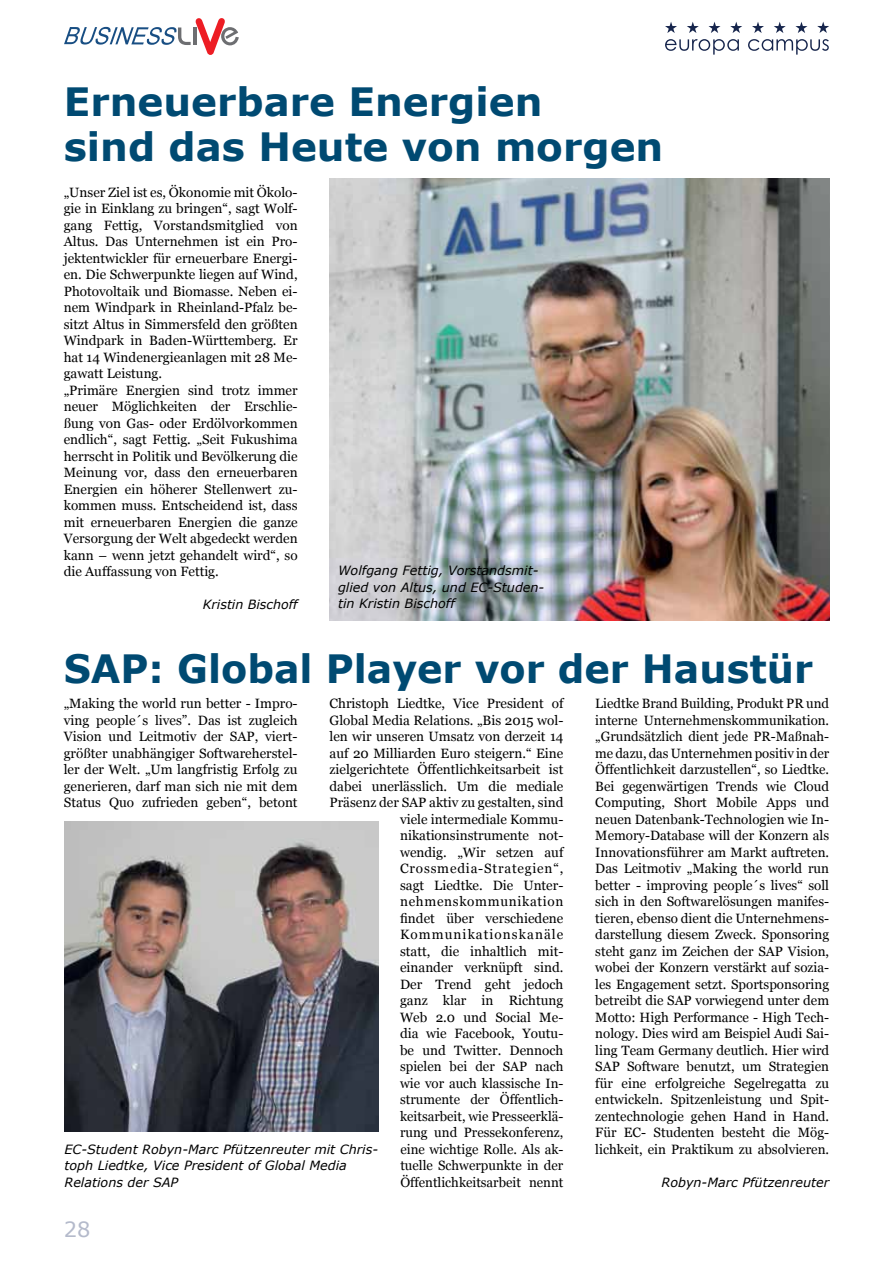
<style>
.page{position:relative;width:893px;height:1263px;background:#fff}
.page>*{position:absolute;margin:0;border:0;box-sizing:border-box;transform-origin:0 0}
.t1{font:700 39px/45px "Verdana";color:#004a72}
.t2{font:21px "Verdana";color:#b4bacb}
.t3{font:13.5px/16.5px "Georgia";color:#000;text-align:justify}
.t4{font:italic 12.75px/16.5px "Verdana";color:#000}
</style>
<div class="page">
<svg style="left:665px;top:39px;width:74px;height:16px"></svg>
<svg style="left:748px;top:39px;width:81px;height:16px"></svg>
<svg style="left:687px;top:22px;width:12px;height:11px"></svg>
<svg style="left:708px;top:22px;width:12px;height:11px"></svg>
<svg style="left:730px;top:22px;width:12px;height:11px"></svg>
<svg style="left:752px;top:22px;width:12px;height:11px"></svg>
<svg style="left:774px;top:22px;width:12px;height:11px"></svg>
<svg style="left:795px;top:22px;width:12px;height:11px"></svg>
<svg style="left:817px;top:22px;width:12px;height:11px"></svg>
<svg style="left:665px;top:22px;width:12px;height:11px"></svg>
<img style="left:64px;top:822px;width:315px;height:309px">
<svg style="left:64px;top:18px;width:175px;height:37px"></svg>
<img style="left:330px;top:179px;width:499px;height:441px">
<h1 class="t1" style="left:64px;top:79px;width:601px">Erneuerbare Energien<br>sind das Heute von morgen</h1>
<p class="t3" style="left:64px;top:184px;width:235px;text-align:left">„Unser Ziel ist es, Ökonomie mit Ökolo&shy;gie in Einklang zu bringen“, sagt Wolf&shy;gang Fettig, Vorstandsmitglied von Altus. Das Unternehmen ist ein Pro&shy;jektentwickler für erneuerbare Energi&shy;en. Die Schwerpunkte liegen auf Wind, Photovoltaik und Biomasse. Neben ei&shy;nem Windpark in Rheinland-Pfalz be&shy;sitzt Altus in Simmersfeld den größten Windpark in Baden-Württemberg. Er hat 14 Windenergieanlagen mit 28 Me&shy;gawatt Leistung.<br>„Primäre Energien sind trotz immer neuer Möglichkeiten der Erschlie&shy;ßung von Gas- oder Erdölvorkommen endlich“, sagt Fettig. „Seit Fukushima herrscht in Politik und Bevölkerung die Meinung vor, dass den erneuerbaren Energien ein höherer Stellenwert zu&shy;kommen muss. Entscheidend ist, dass mit erneuerbaren Energien die ganze Versorgung der Welt abgedeckt werden kann – wenn jetzt gehandelt wird“, so die Auffassung von Fettig.</p>
<p class="t4" style="left:203px;top:596px;width:96px">Kristin Bischoff</p>
<p class="t4" style="left:338px;top:562px;width:208px">Wolfgang Fettig, Vorstandsmit&shy;glied von Altus, und EC-Studen&shy;tin Kristin Bischoff</p>
<h1 class="t1" style="left:64px;top:645px;width:751px">SAP: Global Player vor der Haustür</h1>
<p class="t3" style="left:64px;top:696px;width:235px">„Making the world run better - Impro&shy;ving people´s lives”. Das ist zugleich Vision und Leitmotiv der SAP, viert&shy;größter unabhängiger Softwareherstel&shy;ler der Welt. „Um langfristig Erfolg zu generieren, darf man sich nie mit dem Status Quo zufrieden geben“, betont</p>
<p class="t3" style="left:330px;top:696px;width:235px;text-align:right">Christoph Liedtke, Vice President of<br>Global Media Relations. „Bis 2015 wol&shy;len wir unseren Umsatz von derzeit 14 auf 20 Milliarden Euro steigern.“ Eine zielgerichtete Öffentlichkeitsarbeit ist dabei unerlässlich. Um die mediale<br>Präsenz der SAP aktiv zu gestalten, sind viele intermediale Kommu&shy;nikationsinstrumente not-<br>wendig. „Wir setzen auf<br>Crossmedia-Strategien“,<br>sagt Liedtke. Die Unter&shy;nehmenskommunikation<br>findet über verschiedene<br>Kommunikationskanäle<br>statt, die inhaltlich mit-<br>einander verknüpft sind.<br>Der Trend geht jedoch<br>ganz klar in Richtung<br>Web 2.0 und Social Me-<br>dia wie Facebook, Youtu-<br>be und Twitter. Dennoch<br>spielen bei der SAP nach<br>wie vor auch klassische In-<br>strumente der Öffentlich-<br>keitsarbeit, wie Presseerklä-<br>rung und Pressekonferenz,<br>eine wichtige Rolle. Als ak-<br>tuelle Schwerpunkte in der<br>Öffentlichkeitsarbeit nennt</p>
<p class="t3" style="left:595px;top:696px;width:235px">Liedtke Brand Building, Produkt PR und interne Unternehmenskommunikation. „Grundsätzlich dient jede PR-Maßnah&shy;me dazu, das Unternehmen positiv in der Öffentlichkeit darzustellen“, so Liedtke.<br>Bei gegenwärtigen Trends wie Cloud Computing, Short Mobile Apps und neuen Datenbank-Technologien wie In-Memory-Database will der Konzern als Innovationsführer am Markt auftreten.<br>Das Leitmotiv „Making the world run better - improving people´s lives“ soll sich in den Softwarelösungen manifes&shy;tieren, ebenso dient die Unternehmens&shy;darstellung diesem Zweck. Sponsoring steht ganz im Zeichen der SAP Vision, wobei der Konzern verstärkt auf sozia&shy;les Engagement setzt. Sportsponsoring betreibt die SAP vorwiegend unter dem Motto: High Performance - High Tech&shy;nology. Dies wird am Beispiel Audi Sai&shy;ling Team Germany deutlich. Hier wird SAP Software benutzt, um Strategien für eine erfolgreiche Segelregatta zu entwickeln. Spitzenleistung und Spit&shy;zentechnologie gehen Hand in Hand.<br>Für EC- Studenten besteht die Mög&shy;lichkeit, ein Praktikum zu absolvieren.</p>
<p class="t4" style="left:64px;top:1141px;width:315px">EC-Student Robyn-Marc Pfützenreuter mit Chris&shy;toph Liedtke, Vice President of Global Media<br>Relations der SAP</p>
<p class="t4" style="left:661px;top:1174px;width:169px">Robyn-Marc Pfützenreuter</p>
<h2 class="t2" style="left:64px;top:1214px;width:28px">28</h2>
</div>
